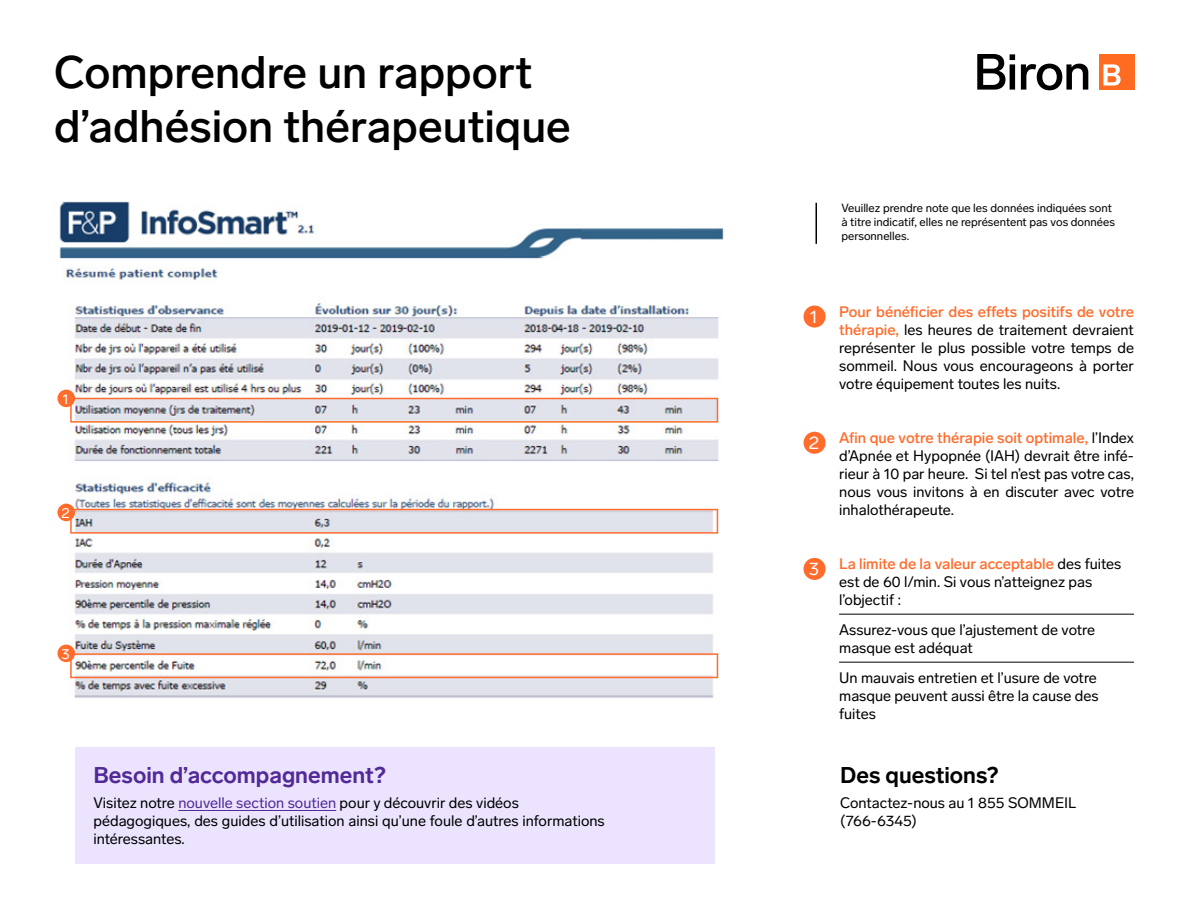
<style>
.page{position:relative;width:1188px;height:918px;background:#fff}
.page>*{position:absolute;margin:0;border:0;box-sizing:border-box;transform-origin:0 0}
.t1{font:500 45px/54px "Lab Grotesque";color:#000}
.t2{font:700 22.5px "Lab Grotesque";color:#512a98}
.t3{font:700 22.5px "Lab Grotesque";color:#000}
.t4{font:18px "Lab Grotesque";color:#fff}
.t5{font:15px/18px "Lab Grotesque";color:#000}
.t6{font:14.4px "Lab Grotesque";color:#fff}
.t7{font:11.7px/14.1px "Lab Grotesque";color:#000}
.s1{color:#512a98}
.s2{font-weight:500;color:#ff6c2c}
</style>
<div class="page">
<div style="left:75px;top:748px;width:640px;height:116px;background:#ece4fe"></div>
<hr style="left:839px;top:614px;width:295px;height:1px;background:#000">
<hr style="left:839px;top:662px;width:295px;height:1px;background:#000">
<img style="left:59px;top:303px;width:660px;height:395px">
<img style="left:59px;top:202px;width:665px;height:82px">
<div style="left:618px;top:242px;width:78px;height:42px;background:#fff"></div>
<div style="left:70px;top:398px;width:648px;height:25px;border:2px solid #ff6c2c"></div>
<div style="left:70px;top:509px;width:648px;height:25px;border:2px solid #ff6c2c"></div>
<div style="left:70px;top:653px;width:648px;height:25px;border:2px solid #ff6c2c"></div>
<div style="left:57px;top:390px;width:18px;height:17px;background:#ff6c2c;border-radius:50%"></div>
<div style="left:57px;top:504px;width:18px;height:17px;background:#ff6c2c;border-radius:50%"></div>
<div style="left:57px;top:645px;width:18px;height:17px;background:#ff6c2c;border-radius:50%"></div>
<div style="left:804px;top:306px;width:22px;height:22px;background:#ff6c2c;border-radius:50%"></div>
<div style="left:804px;top:432px;width:22px;height:22px;background:#ff6c2c;border-radius:50%"></div>
<div style="left:804px;top:558px;width:22px;height:22px;background:#ff6c2c;border-radius:50%"></div>
<hr style="left:816px;top:203px;width:1px;height:41px;background:#000">
<svg style="left:977px;top:54px;width:38px;height:36px"></svg>
<svg style="left:1021px;top:64px;width:67px;height:26px"></svg>
<div style="left:1099px;top:54px;width:36px;height:36px;background:#ff6c21"></div>
<svg style="left:1103px;top:64px;width:18px;height:22px"></svg>
<hr style="left:178px;top:810px;width:158px;height:1px;background:#512a98">
<h1 class="t1" style="left:54px;top:45px;width:518px">Comprendre un rapport d’adhésion thérapeutique</h1>
<p class="t6" style="left:62px;top:390px;width:8px">1</p>
<p class="t6" style="left:62px;top:504px;width:10px">2</p>
<p class="t6" style="left:62px;top:645px;width:10px">3</p>
<h2 class="t2" style="left:93px;top:761px;width:294px">Besoin d’accompagnement?</h2>
<p class="t5" style="left:93px;top:794px;width:513px">Visitez notre <span class="s1">nouvelle section soutien</span> pour y découvrir des vidéos pédagogiques, des guides d’utilisation ainsi qu’une foule d’autres informations intéressantes.</p>
<p class="t7" style="left:841px;top:201px;width:275px">Veuillez prendre note que les données indiquées sont à titre indicatif, elles ne représentent pas vos données personnelles.</p>
<p class="t4" style="left:810px;top:306px;width:10px">1</p>
<p class="t5" style="left:839px;top:303px;width:296px;text-align:justify"><span class="s2">Pour bénéficier des effets positifs de votre thérapie,</span> les heures de traitement devraient représenter le plus possible votre temps de sommeil. Nous vous encourageons à porter votre équipement toutes les nuits.</p>
<p class="t4" style="left:809px;top:432px;width:12px">2</p>
<p class="t5" style="left:839px;top:429px;width:296px;text-align:justify"><span class="s2">Afin que votre thérapie soit optimale,</span> l’Index d’Apnée et Hypopnée (IAH) devrait être infé&shy;rieur à 10 par heure. Si tel n’est pas votre cas, nous vous invitons à en discuter avec votre inhalothérapeute.</p>
<p class="t4" style="left:809px;top:558px;width:12px">3</p>
<p class="t5" style="left:839px;top:555px;width:284px"><span class="s2">La limite de la valeur acceptable</span> des fuites est de 60 l/min. Si vous n’atteignez pas l’objectif :</p>
<p class="t5" style="left:839px;top:621px;width:258px">Assurez-vous que l’ajustement de votre masque est adéquat</p>
<p class="t5" style="left:839px;top:669px;width:261px;text-align:justify">Un mauvais entretien et l’usure de votre masque peuvent aussi être la cause des fuites</p>
<h2 class="t3" style="left:840px;top:761px;width:160px">Des questions?</h2>
<p class="t5" style="left:840px;top:794px;width:238px">Contactez-nous au 1 855 SOMMEIL (766-6345)</p>
</div>
